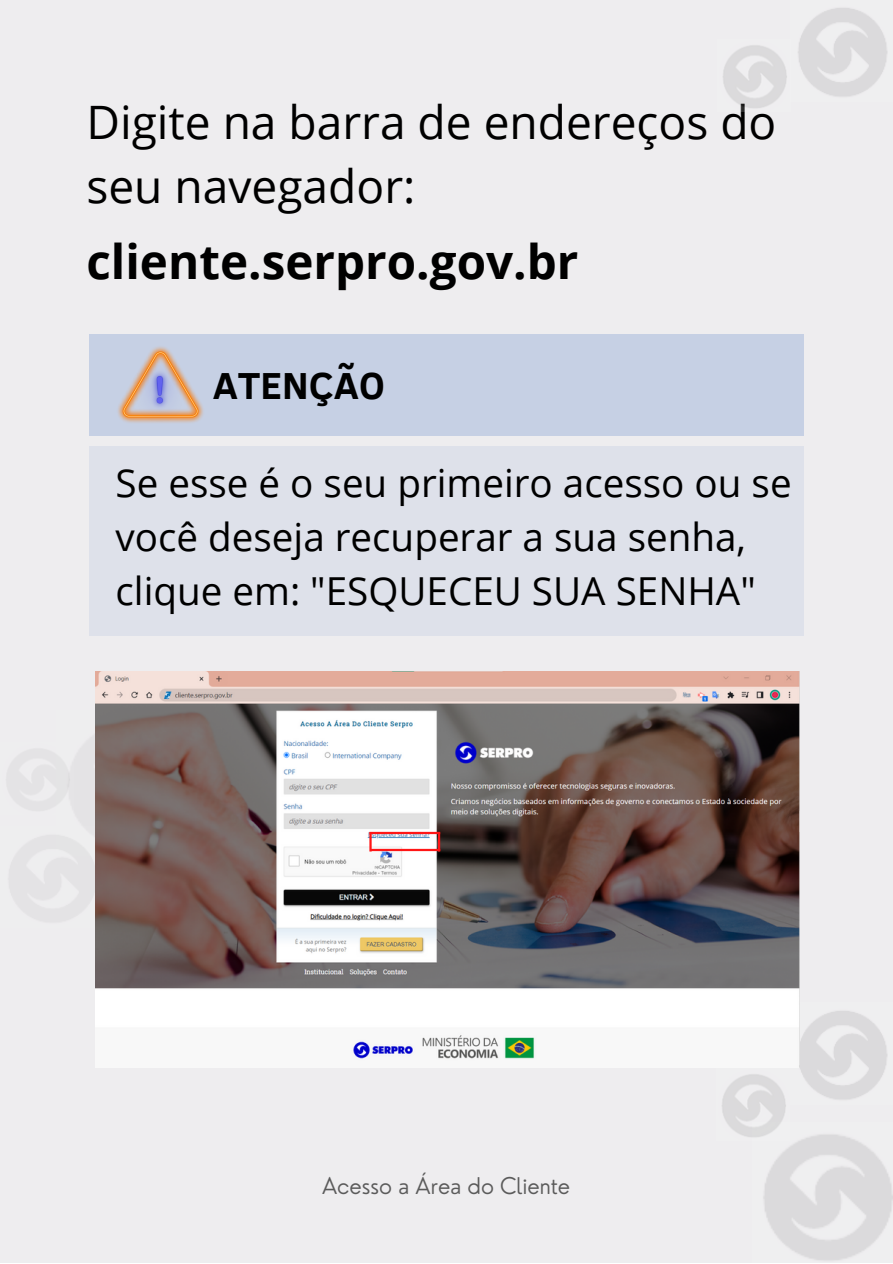
<style>
.page{position:relative;width:893px;height:1264px;background:#fff}
.page>*{position:absolute;margin:0;border:0;box-sizing:border-box;transform-origin:0 0}
.t1{font:700 47.55px "Open Sans";color:#000}
.t2{font:46.05px/64.1px "Open Sans";color:#000}
.t3{font:38.55px/54px "Open Sans";color:#000}
.t4{font:700 38.55px "Clear Sans";color:#000}
.t5{font:300 22.5px "Nourd";color:#5b5b5b}
</style>
<div class="page">
<div style="left:0;top:0;width:892px;height:1262px;background:#eeedef"></div>
<img style="left:790px;top:1002px;width:97px;height:98px">
<img style="left:722px;top:1074px;width:64px;height:64px">
<img style="left:723px;top:45px;width:64px;height:63px">
<div style="left:89px;top:334px;width:714px;height:101px;background:#c6d0e4"></div>
<img style="left:116px;top:346px;width:93px;height:101px">
<div style="left:89px;top:447px;width:714px;height:189px;background:#dee1ea"></div>
<img style="left:95px;top:672px;width:704px;height:395px">
<hr style="left:370px;top:848px;width:70px;height:3px;background:#ff1616">
<hr style="left:369px;top:831px;width:71px;height:3px;background:#ff1616">
<svg style="left:369px;top:832px;width:2px;height:19px"></svg>
<svg style="left:438px;top:834px;width:2px;height:14px"></svg>
<p class="t2" style="left:86px;top:89px;width:691px">Digite na barra de endereços do seu navegador:</p>
<p class="t1" style="left:86px;top:229px;width:493px">cliente.serpro.gov.br</p>
<p class="t4" style="left:213px;top:358px;width:174px">ATENÇÃO</p>
<p class="t3" style="left:116px;top:455px;width:677px">Se esse é o seu primeiro acesso ou se você deseja recuperar a sua senha, clique em: "ESQUECEU SUA SENHA"</p>
<p class="t5" style="left:322px;top:1171px;width:249px">Acesso a Área do Cliente</p>
</div>
